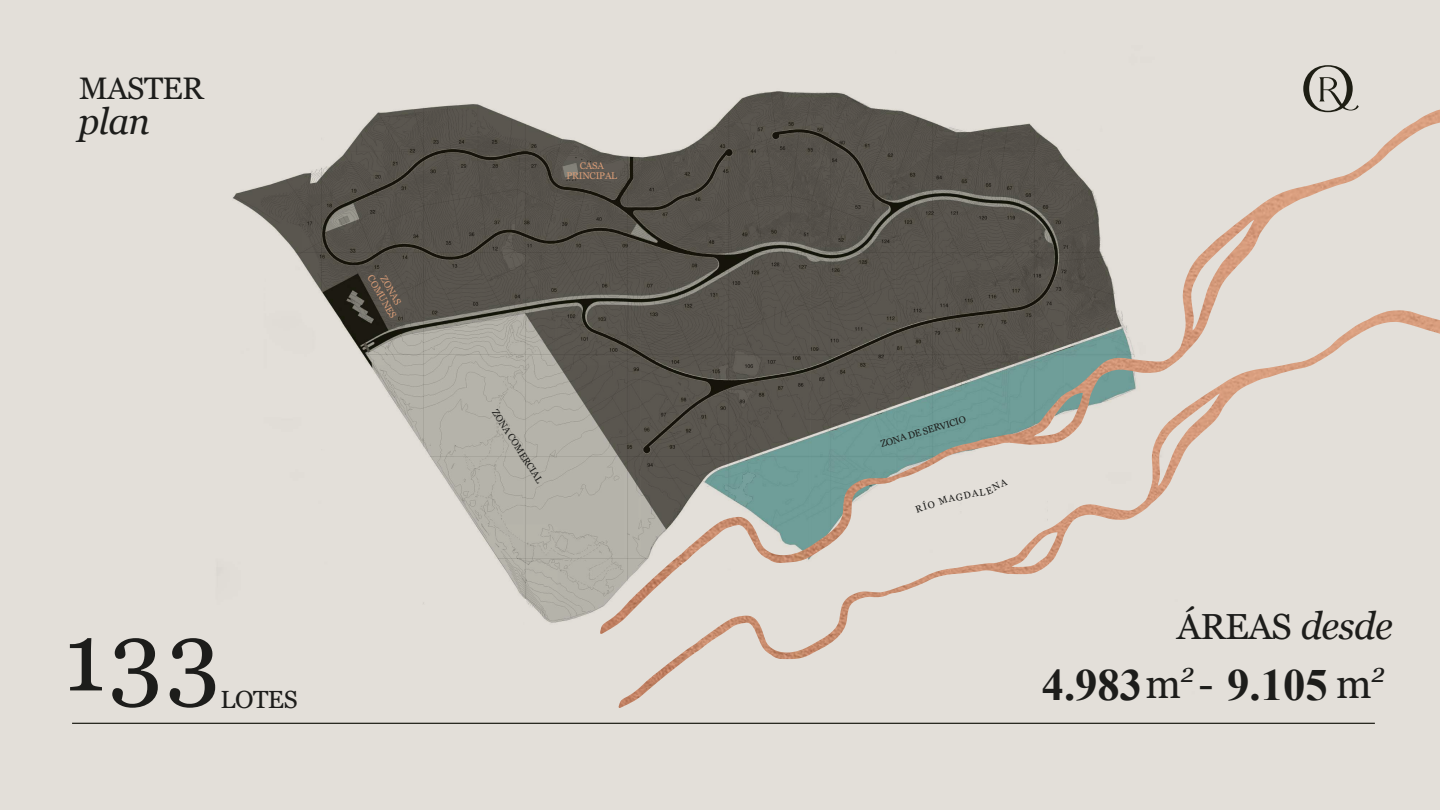
<style>
.page{position:relative;width:1440px;height:810px;background:#e3dfd9}
.page>*{position:absolute;margin:0;border:0;box-sizing:border-box;transform-origin:0 0}
.t1{font:96.9px "Georgia";color:#1d1d1b}
.t2{font:700 44.7px "Times New Roman";color:#1d1d1b}
.t3{font:40.35px "Georgia";color:#1d1d1b}
.t4{font:italic 36.53px "Georgia";color:#1d1d1b}
.t5{font:36.22px "Georgia";letter-spacing:-.02em;color:#1d1d1b}
.t6{font:31.12px "Georgia";letter-spacing:-.02em;color:#1d1d1b}
.t7{font:24.83px "Georgia";letter-spacing:-.02em;color:#1d1d1b}
.t8{font:9.75px "Georgia";color:#1d1d1b}
.t9{font:9.75px/9.4px "Georgia";letter-spacing:-.02em;color:#d69b76;text-align:center}
.s1{font-style:italic;font-size:37.88px}
</style>
<div class="page">
<svg style="left:1303px;top:65px;width:56px;height:45px"></svg>
<hr style="left:72px;top:723px;width:1303px;height:1px;background:#1e1e16">
<img style="left:233px;top:91px;width:658px;height:532px">
<img style="left:618px;top:636px;width:221px;height:72px">
<img style="left:598px;top:110px;width:840px;height:526px">
<svg style="left:915px;top:478px;width:93px;height:34px"></svg>
<h3 class="t6" style="left:79px;top:65px;width:126px">MASTER</h3>
<h3 class="t4" style="left:79px;top:95px;width:73px">plan</h3>
<p class="t9" style="left:375px;top:273px;width:49px;rotate:60deg">COMUNES</p>
<p class="t9" style="left:388px;top:274px;width:33px;rotate:60deg">ZONAS</p>
<h1 class="t1" style="left:64px;top:586px;width:158px">133</h1>
<h3 class="t7" style="left:221px;top:681px;width:78px">LOTES</h3>
<p class="t9" style="left:566px;top:161px;width:52px">CASA<br>PRINCIPAL</p>
<p class="t8" style="left:500px;top:407px;width:86px;rotate:57deg">ZONA COMERCIAL</p>
<p class="t8" style="left:879px;top:437px;width:90px;rotate:-17deg">ZONA DE SERVICIO</p>
<h3 class="t5" style="left:1177px;top:600px;width:218px">ÁREAS <span class="s1">desde</span></h3>
<h3 class="t3" style="left:1146px;top:655px;width:70px">m<sup>₂</sup>-</h3>
<h2 class="t2" style="left:1042px;top:654px;width:102px">4.983</h2>
<h3 class="t3" style="left:1336px;top:655px;width:52px">m<sup>₂</sup></h3>
<h2 class="t2" style="left:1227px;top:654px;width:102px">9.105</h2>
</div>
